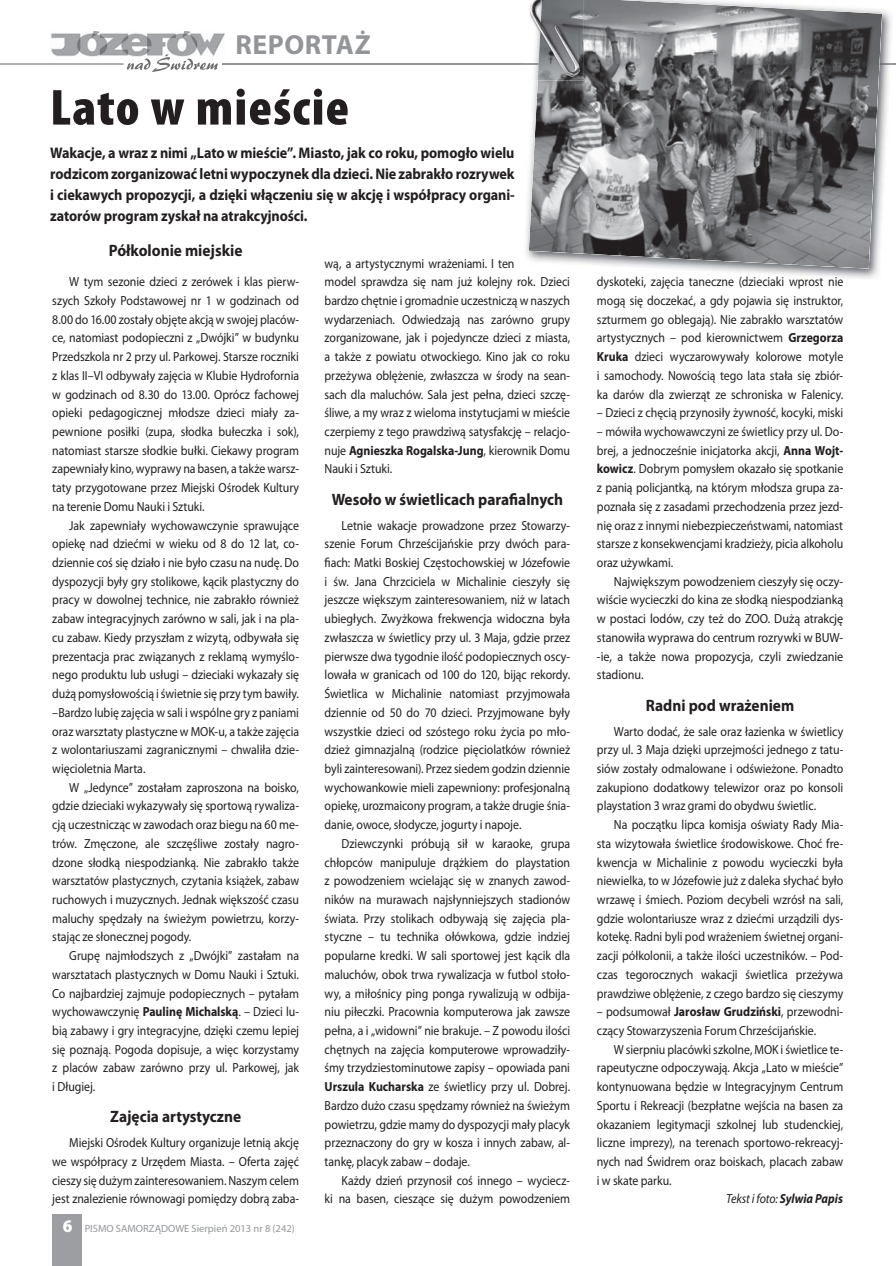
<style>
.page{position:relative;width:896px;height:1266px;background:#fff}
.page>*{position:absolute;margin:0;border:0;box-sizing:border-box;transform-origin:0 0}
.t1{font:900 condensed 51px "Myriad Pro";letter-spacing:.025em;color:#231f20;scale:1.04 1}
.t2{font:700 27.75px "Myriad Pro";letter-spacing:.02em;color:#939598}
.t3{font:700 16.5px "Myriad Pro";color:#231f20;scale:.93 1}
.t4{font:700 15.3px/21px "Myriad Pro";letter-spacing:-.01em;color:#231f20;text-align:justify;scale:.92 1}
.t5{font:13.2px/18.8px "Myriad Pro";letter-spacing:-.005em;color:#231f20;text-align:justify;scale:.9 1}
.t6{font:13.2px/18.8px "Myriad Pro";letter-spacing:-.005em;color:#231f20;text-align:justify;scale:.92 1}
.t7{font:italic 13.2px "Myriad Pro";letter-spacing:-.01em;color:#231f20;scale:.9 1}
.t8{font:10.5px "Myriad Pro";color:#939598}
.s1{font-weight:700}
.s2{font-weight:900;font-size:18px;color:#fff}
</style>
<div class="page">
<hr style="left:222px;top:63px;width:673px;height:2px;background:#939598">
<hr style="left:0;top:63px;width:123px;height:2px;background:#939598">
<img style="left:51px;top:31px;width:173px;height:26px">
<svg style="left:127px;top:54px;width:91px;height:18px"></svg>
<div style="left:52px;top:1213px;width:30px;height:52px;background:#9c9ea1"></div>
<img style="left:526px;top:10px;width:366px;height:269px">
<img style="left:526px;top:63px;width:366px;height:2px">
<img style="left:528px;top:0;width:354px;height:268px">
<img style="left:537px;top:0;width:47px;height:80px">
<img style="left:529px;top:0;width:52px;height:79px">
<h2 class="t2" style="left:235px;top:35px;width:137px">REPORTAŻ</h2>
<h1 class="t1" style="left:50px;top:88px;width:289px">Lato w mieście</h1>
<p class="t4" style="left:50px;top:144px;width:506px">Wakacje, a wraz z nimi „Lato w mieście”. Miasto, jak co roku, pomogło wielu rodzicom zorganizować letni wypoczynek dla dzieci. Nie zabrakło rozrywek i ciekawych propozycji, a dzięki włączeniu się w akcję i współpracy organi&shy;zatorów program zyskał na atrakcyjności.</p>
<p class="t3" style="left:109px;top:244px;width:145px">Półkolonie miejskie</p>
<p class="t5" style="left:52px;top:274px;width:276px;text-indent:17px">W tym sezonie dzieci z zerówek i klas pierw&shy;szych Szkoły Podstawowej nr 1 w godzinach od 8.00 do 16.00 zostały objęte akcją w swojej placów&shy;ce, natomiast podopieczni z „Dwójki” w budynku Przedszkola nr 2 przy ul. Parkowej. Starsze roczniki z klas II–VI odbywały zajęcia w Klubie Hydrofornia w godzinach od 8.30 do 13.00. Oprócz fachowej opieki pedagogicznej młodsze dzieci miały za&shy;pewnione posiłki (zupa, słodka bułeczka i sok), natomiast starsze słodkie bułki. Ciekawy program zapewniały kino, wyprawy na basen, a także warsz&shy;taty przygotowane przez Miejski Ośrodek Kultury na terenie Domu Nauki i Sztuki.</p>
<p class="t5" style="left:52px;top:517px;width:276px;text-indent:17px">Jak zapewniały wychowawczynie sprawujące opiekę nad dziećmi w wieku od 8 do 12 lat, co&shy;dziennie coś się działo i nie było czasu na nudę. Do dyspozycji były gry stolikowe, kącik plastyczny do pracy w dowolnej technice, nie zabrakło również zabaw integracyjnych zarówno w sali, jak i na pla&shy;cu zabaw. Kiedy przyszłam z wizytą, odbywała się prezentacja prac związanych z reklamą wymyślo&shy;nego produktu lub usługi – dzieciaki wykazały się dużą pomysłowością i świetnie się przy tym bawiły. –Bardzo lubię zajęcia w sali i wspólne gry z paniami oraz warsztaty plastyczne w MOK-u, a także zajęcia z wolontariuszami zagranicznymi – chwaliła dzie&shy;więcioletnia Marta.</p>
<p class="t5" style="left:52px;top:779px;width:276px;text-indent:17px">W „Jedynce” zostałam zaproszona na boisko, gdzie dzieciaki wykazywały się sportową rywaliza&shy;cją uczestnicząc w zawodach oraz biegu na 60 me&shy;trów. Zmęczone, ale szczęśliwe zostały nagro&shy;dzone słodką niespodzianką. Nie zabrakło także warsztatów plastycznych, czytania książek, zabaw ruchowych i muzycznych. Jednak większość czasu maluchy spędzały na świeżym powietrzu, korzy&shy;stając ze słonecznej pogody.</p>
<p class="t5" style="left:52px;top:947px;width:276px;text-indent:17px">Grupę najmłodszych z „Dwójki” zastałam na warsztatach plastycznych w Domu Nauki i Sztuki.<br>Co najbardziej zajmuje podopiecznych – pytałam wychowawczynię <span class="s1">Paulinę Michalską</span>. – Dzieci lu&shy;bią zabawy i gry integracyjne, dzięki czemu lepiej się poznają. Pogoda dopisuje, a więc korzystamy z placów zabaw zarówno przy ul. Parkowej, jak i Długiej.</p>
<p class="t3" style="left:110px;top:1110px;width:142px">Zajęcia artystyczne</p>
<p class="t5" style="left:52px;top:1134px;width:276px;text-indent:17px">Miejski Ośrodek Kultury organizuje letnią akcję we współpracy z Urzędem Miasta. – Oferta zajęć cieszy się dużym zainteresowaniem. Naszym celem jest znalezienie równowagi pomiędzy dobrą zaba-</p>
<p class="t5" style="left:324px;top:255px;width:274px;text-align:left">wą, a artystycznymi wrażeniami. I ten<br>model sprawdza się nam już kolejny rok. Dzieci bardzo chętnie i gromadnie uczestniczą w naszych wydarzeniach. Odwiedzają nas zarówno grupy zorganizowane, jak i pojedyncze dzieci z miasta, a także z powiatu otwockiego. Kino jak co roku przeżywa oblężenie, zwłaszcza w środy na sean&shy;sach dla maluchów. Sala jest pełna, dzieci szczę&shy;śliwe, a my wraz z wieloma instytucjami w mieście czerpiemy z tego prawdziwą satysfakcję – relacjo&shy;nuje <span class="s1">Agnieszka Rogalska-Jung</span>, kierownik Domu Nauki i Sztuki.</p>
<p class="t3" style="left:331px;top:493px;width:250px">Wesoło w świetlicach parafialnych</p>
<p class="t5" style="left:324px;top:517px;width:274px;text-indent:17px">Letnie wakacje prowadzone przez Stowarzy&shy;szenie Forum Chrześcijańskie przy dwóch para&shy;fiach: Matki Boskiej Częstochowskiej w Józefowie i św. Jana Chrzciciela w Michalinie cieszyły się jeszcze większym zainteresowaniem, niż w latach ubiegłych. Zwyżkowa frekwencja widoczna była zwłaszcza w świetlicy przy ul. 3 Maja, gdzie przez pierwsze dwa tygodnie ilość podopiecznych oscy&shy;lowała w granicach od 100 do 120, bijąc rekordy.<br>Świetlica w Michalinie natomiast przyjmowała dziennie od 50 do 70 dzieci. Przyjmowane były wszystkie dzieci od szóstego roku życia po mło&shy;dzież gimnazjalną (rodzice pięciolatków również byli zainteresowani). Przez siedem godzin dziennie wychowankowie mieli zapewniony: profesjonalną opiekę, urozmaicony program, a także drugie śnia&shy;danie, owoce, słodycze, jogurty i napoje.</p>
<p class="t5" style="left:324px;top:835px;width:274px;text-indent:17px">Dziewczynki próbują sił w karaoke, grupa chłopców manipuluje drążkiem do playstation z powodzeniem wcielając się w znanych zawod&shy;ników na murawach najsłynniejszych stadionów świata. Przy stolikach odbywają się zajęcia pla&shy;styczne – tu technika ołówkowa, gdzie indziej popularne kredki. W sali sportowej jest kącik dla maluchów, obok trwa rywalizacja w futbol stoło&shy;wy, a miłośnicy ping ponga rywalizują w odbija&shy;niu piłeczki. Pracownia komputerowa jak zawsze pełna, a i „widowni” nie brakuje. – Z powodu ilości chętnych na zajęcia komputerowe wprowadziły&shy;śmy trzydziestominutowe zapisy – opowiada pani <span class="s1">Urszula Kucharska</span> ze świetlicy przy ul. Dobrej.<br>Bardzo dużo czasu spędzamy również na świeżym powietrzu, gdzie mamy do dyspozycji mały placyk przeznaczony do gry w kosza i innych zabaw, al&shy;tankę, placyk zabaw – dodaje.</p>
<p class="t5" style="left:324px;top:1172px;width:274px;text-align:right">Każdy dzień przynosił coś innego – wyciecz-<br>ki na basen, cieszące się dużym powodzeniem</p>
<p class="t8" style="left:63px;top:1224px;width:233px"><span class="s2">6</span> PISMO SAMORZĄDOWE Sierpień 2013 nr 8 (242)</p>
<p class="t5" style="left:597px;top:274px;width:275px">dyskoteki, zajęcia taneczne (dzieciaki wprost nie mogą się doczekać, a gdy pojawia się instruktor, szturmem go oblegają). Nie zabrakło warsztatów artystycznych – pod kierownictwem <span class="s1">Grzegorza Kruka</span> dzieci wyczarowywały kolorowe motyle i samochody. Nowością tego lata stała się zbiór&shy;ka darów dla zwierząt ze schroniska w Falenicy.</p>
<p class="t5" style="left:597px;top:405px;width:275px">– Dzieci z chęcią przynosiły żywność, kocyki, miski</p>
<p class="t5" style="left:597px;top:423px;width:275px">– mówiła wychowawczyni ze świetlicy przy ul. Do&shy;brej, a jednocześnie inicjatorka akcji, <span class="s1">Anna Wojt&shy;kowicz</span>. Dobrym pomysłem okazało się spotkanie z panią policjantką, na którym młodsza grupa za&shy;poznała się z zasadami przechodzenia przez jezd&shy;nię oraz z innymi niebezpieczeństwami, natomiast starsze z konsekwencjami kradzieży, picia alkoholu oraz używkami.</p>
<p class="t6" style="left:597px;top:573px;width:269px;text-indent:17px">Największym powodzeniem cieszyły się oczy&shy;wiście wycieczki do kina ze słodką niespodzianką w postaci lodów, czy też do ZOO. Dużą atrakcję stanowiła wyprawa do centrum rozrywki w BUW--ie, a także nowa propozycja, czyli zwiedzanie stadionu.</p>
<p class="t3" style="left:646px;top:699px;width:161px">Radni pod wrażeniem</p>
<p class="t5" style="left:597px;top:723px;width:275px;text-indent:17px">Warto dodać, że sale oraz łazienka w świetlicy przy ul. 3 Maja dzięki uprzejmości jednego z tatu&shy;siów zostały odmalowane i odświeżone. Ponadto zakupiono dodatkowy telewizor oraz po konsoli playstation 3 wraz grami do obydwu świetlic.</p>
<p class="t5" style="left:597px;top:816px;width:275px;text-indent:17px">Na początku lipca komisja oświaty Rady Mia&shy;sta wizytowała świetlice środowiskowe. Choć fre&shy;kwencja w Michalinie z powodu wycieczki była niewielka, to w Józefowie już z daleka słychać było wrzawę i śmiech. Poziom decybeli wzrósł na sali, gdzie wolontariusze wraz z dziećmi urządzili dys&shy;kotekę. Radni byli pod wrażeniem świetnej organi&shy;zacji półkolonii, a także ilości uczestników. – Pod&shy;czas tegorocznych wakacji świetlica przeżywa prawdziwe oblężenie, z czego bardzo się cieszymy</p>
<p class="t5" style="left:597px;top:1003px;width:275px">– podsumował <span class="s1">Jarosław Grudziński</span>, przewodni&shy;czący Stowarzyszenia Forum Chrześcijańskie.</p>
<p class="t5" style="left:614px;top:1041px;width:256px">W sierpniu placówki szkolne, MOK i świetlice te-</p>
<p class="t5" style="left:597px;top:1059px;width:275px">rapeutyczne odpoczywają. Akcja „Lato w mieście”</p>
<p class="t5" style="left:597px;top:1078px;width:275px">kontynuowana będzie w Integracyjnym Centrum</p>
<p class="t5" style="left:597px;top:1097px;width:275px">Sportu i Rekreacji (bezpłatne wejścia na basen za</p>
<p class="t5" style="left:597px;top:1116px;width:275px">okazaniem legitymacji szkolnej lub studenckiej,</p>
<p class="t5" style="left:597px;top:1134px;width:275px">liczne imprezy), na terenach sportowo-rekreacyj-</p>
<p class="t5" style="left:597px;top:1153px;width:275px">nych nad Świdrem oraz boiskach, placach zabaw</p>
<p class="t5" style="left:597px;top:1172px;width:84px">i w skate parku.</p>
<p class="t7" style="left:726px;top:1193px;width:131px">Tekst i foto: <span class="s1">Sylwia Papis</span></p>
</div>
